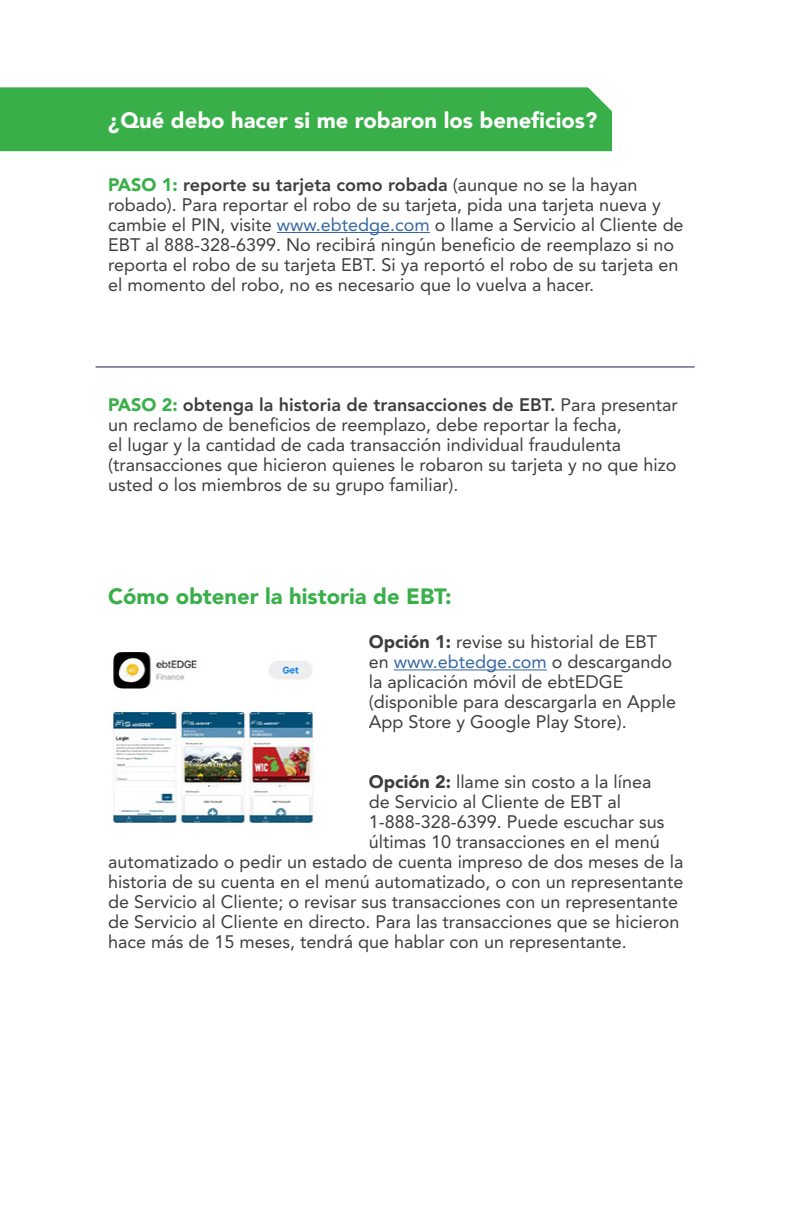
<style>
.page{position:relative;width:792px;height:1224px;background:#fff}
.page>*{position:absolute;margin:0;border:0;box-sizing:border-box;transform-origin:0 0}
.t1{font:900 22px "Avenir LT Std";color:#fff}
.t2{font:900 22px "Avenir LT Std";color:#39af49}
.t3{font:18px/20px "Avenir LT Std";color:#3e3e3f}
.s1{font-weight:900;color:#39af49}
.s2{font-weight:800}
.s3{color:#3667a4}
.s4{font-weight:900}
</style>
<div class="page">
<hr style="left:394px;top:670px;width:153px;height:1px;background:#3667a4">
<div style="left:0;top:87px;width:612px;height:64px;background:#39af49"></div>
<hr style="left:277px;top:232px;width:153px;height:1px;background:#3667a4">
<hr style="left:96px;top:367px;width:599px;height:1px;background:#1f1a50">
<img style="left:112px;top:652px;width:204px;height:173px">
<p class="t1" style="left:108px;top:107px;width:491px">¿Qué debo hacer si me robaron los beneficios?</p>
<p class="t3" style="left:108px;top:175px;width:577px"><span class="s1">PASO 1:</span> <span class="s2">reporte su tarjeta como robada</span> (aunque no se la hayan robado). Para reportar el robo de su tarjeta, pida una tarjeta nueva y cambie el PIN, visite <span class="s3">www.ebtedge.com</span> o llame a Servicio al Cliente de EBT al 888-328-6399. No recibirá ningún beneficio de reemplazo si no reporta el robo de su tarjeta EBT. Si ya reportó el robo de su tarjeta en el momento del robo, no es necesario que lo vuelva a hacer.</p>
<p class="t3" style="left:108px;top:395px;width:571px"><span class="s1">PASO 2:</span> <span class="s2">obtenga la historia de transacciones de EBT.</span> Para presentar un reclamo de beneficios de reemplazo, debe reportar la fecha,<br>el lugar y la cantidad de cada transacción individual fraudulenta (transacciones que hicieron quienes le robaron su tarjeta y no que hizo usted o los miembros de su grupo familiar).</p>
<p class="t2" style="left:108px;top:583px;width:345px">Cómo obtener la historia de EBT:</p>
<p class="t3" style="left:369px;top:632px;width:309px"><span class="s4">Opción 1:</span> revise su historial de EBT en <span class="s3">www.ebtedge.com</span> o descargando la aplicación móvil de ebtEDGE (disponible para descargarla en Apple App Store y Google Play Store).</p>
<p class="t3" style="left:369px;top:772px;width:284px"><span class="s4">Opción 2:</span> llame sin costo a la línea</p>
<p class="t3" style="left:369px;top:792px;width:254px">de Servicio al Cliente de EBT al</p>
<p class="t3" style="left:369px;top:812px;width:297px">1-888-328-6399. Puede escuchar sus</p>
<p class="t3" style="left:369px;top:832px;width:293px">últimas 10 transacciones en el menú</p>
<p class="t3" style="left:108px;top:852px;width:577px">automatizado o pedir un estado de cuenta impreso de dos meses de la</p>
<p class="t3" style="left:108px;top:872px;width:577px">historia de su cuenta en el menú automatizado, o con un representante</p>
<p class="t3" style="left:108px;top:892px;width:572px">de Servicio al Cliente; o revisar sus transacciones con un representante</p>
<p class="t3" style="left:108px;top:912px;width:573px">de Servicio al Cliente en directo. Para las transacciones que se hicieron</p>
<p class="t3" style="left:108px;top:932px;width:520px">hace más de 15 meses, tendrá que hablar con un representante.</p>
</div>
